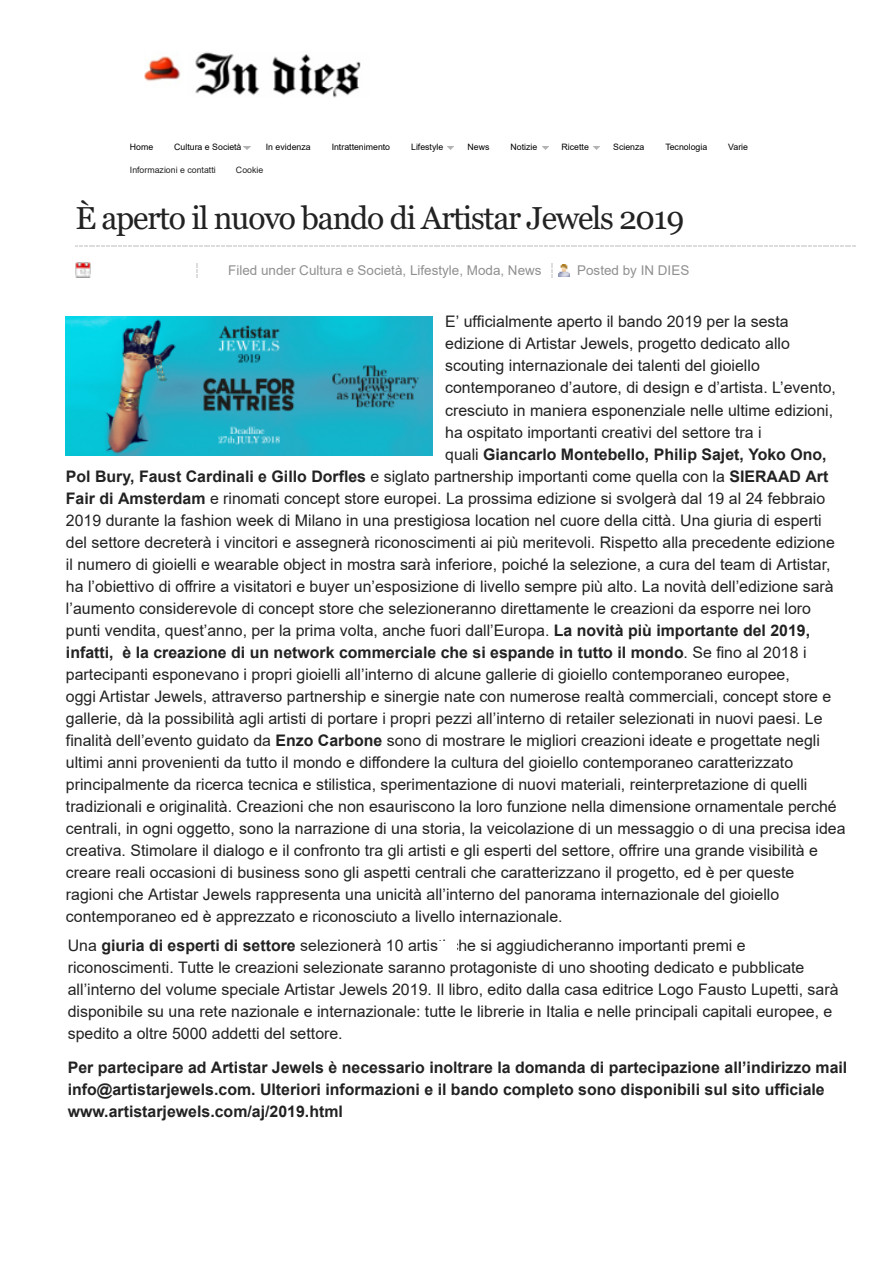
<style>
.page{position:relative;width:894px;height:1263px;background:#fff}
.page>*{position:absolute;margin:0;border:0;box-sizing:border-box;transform-origin:0 0}
.t1{font:31.8px "Georgia";letter-spacing:-.04em;color:#222}
.t2{font:15.9px/22px "Arial";color:#222}
.t3{font:700 15.9px/22px "Arial";color:#222}
.t4{font:13.5px "Arial";color:#909090}
.t5{font:8.7px "Arial";color:#000}
.t6{font:8.7px "Arial";color:#222}
.s1{font-weight:400}
.s2{font-weight:700}
</style>
<div class="page">
<svg style="left:75px;top:246px;width:781px;height:1px"></svg>
<img style="left:66px;top:316px;width:367px;height:140px">
<img style="left:75px;top:263px;width:15px;height:15px">
<svg style="left:197px;top:263px;width:1px;height:15px"></svg>
<svg style="left:551px;top:263px;width:2px;height:15px"></svg>
<svg style="left:559px;top:264px;width:11px;height:12px"></svg>
<svg style="left:244px;top:146px;width:7px;height:4px"></svg>
<svg style="left:448px;top:146px;width:6px;height:4px"></svg>
<svg style="left:542px;top:146px;width:7px;height:4px"></svg>
<svg style="left:594px;top:146px;width:6px;height:4px"></svg>
<img style="left:144px;top:52px;width:217px;height:46px">
<p class="t5" style="left:130px;top:141px;width:25px">Home</p>
<p class="t5" style="left:174px;top:141px;width:69px">Cultura e Società</p>
<p class="t5" style="left:266px;top:141px;width:46px">In evidenza</p>
<p class="t5" style="left:332px;top:141px;width:60px">Intrattenimento</p>
<p class="t5" style="left:411px;top:141px;width:34px">Lifestyle</p>
<p class="t5" style="left:468px;top:141px;width:23px">News</p>
<p class="t5" style="left:511px;top:141px;width:28px">Notizie</p>
<p class="t5" style="left:562px;top:141px;width:29px">Ricette</p>
<p class="t5" style="left:613px;top:141px;width:33px">Scienza</p>
<p class="t5" style="left:665px;top:141px;width:43px">Tecnologia</p>
<p class="t5" style="left:728px;top:141px;width:21px">Varie</p>
<p class="t6" style="left:130px;top:164px;width:87px">Informazioni e contatti</p>
<p class="t6" style="left:236px;top:164px;width:29px">Cookie</p>
<h1 class="t1" style="left:75px;top:198px;width:610px">È aperto il nuovo bando di Artistar Jewels 2019</h1>
<p class="t4" style="left:228px;top:261px;width:315px">Filed under Cultura e Società, Lifestyle, Moda, News</p>
<p class="t4" style="left:577px;top:261px;width:114px">Posted by IN DIES</p>
<p class="t2" style="left:445px;top:311px;width:345px">E’ ufficialmente aperto il bando 2019 per la sesta</p>
<p class="t2" style="left:445px;top:333px;width:346px">edizione di Artistar Jewels, progetto dedicato allo</p>
<p class="t2" style="left:445px;top:355px;width:316px">scouting internazionale dei talenti del gioiello</p>
<p class="t2" style="left:445px;top:377px;width:392px">contemporaneo d’autore, di design e d’artista. L’evento,</p>
<p class="t2" style="left:445px;top:399px;width:390px">cresciuto in maniera esponenziale nelle ultime edizioni,</p>
<p class="t2" style="left:445px;top:421px;width:318px">ha ospitato importanti creativi del settore tra i</p>
<p class="t3" style="left:445px;top:443px;width:383px"><span class="s1">quali</span> Giancarlo Montebello, Philip Sajet, Yoko Ono,</p>
<p class="t3" style="left:66px;top:465px;width:764px">Pol Bury, Faust Cardinali e Gillo Dorfles <span class="s1">e siglato partnership importanti come quella con la</span> SIERAAD Art</p>
<p class="t2" style="left:66px;top:487px;width:761px"><span class="s2">Fair di Amsterdam</span> e rinomati concept store europei. La prossima edizione si svolgerà dal 19 al 24 febbraio</p>
<p class="t2" style="left:66px;top:509px;width:757px">2019 durante la fashion week di Milano in una prestigiosa location nel cuore della città. Una giuria di esperti</p>
<p class="t2" style="left:66px;top:531px;width:770px">del settore decreterà i vincitori e assegnerà riconoscimenti ai più meritevoli. Rispetto alla precedente edizione</p>
<p class="t2" style="left:66px;top:553px;width:766px">il numero di gioielli e wearable object in mostra sarà inferiore, poiché la selezione, a cura del team di Artistar,</p>
<p class="t2" style="left:66px;top:575px;width:769px">ha l’obiettivo di offrire a visitatori e buyer un’esposizione di livello sempre più alto. La novità dell’edizione sarà</p>
<p class="t2" style="left:66px;top:597px;width:747px">l’aumento considerevole di concept store che selezioneranno direttamente le creazioni da esporre nei loro</p>
<p class="t2" style="left:66px;top:619px;width:746px">punti vendita, quest’anno, per la prima volta, anche fuori dall’Europa. <span class="s2">La novità più importante del 2019,</span></p>
<p class="t3" style="left:66px;top:641px;width:742px">infatti, è la creazione di un network commerciale che si espande in tutto il mondo<span class="s1">. Se fino al 2018 i</span></p>
<p class="t2" style="left:66px;top:663px;width:725px">partecipanti esponevano i propri gioielli all’interno di alcune gallerie di gioiello contemporaneo europee,</p>
<p class="t2" style="left:66px;top:685px;width:767px">oggi Artistar Jewels, attraverso partnership e sinergie nate con numerose realtà commerciali, concept store e</p>
<p class="t2" style="left:66px;top:707px;width:758px">gallerie, dà la possibilità agli artisti di portare i propri pezzi all’interno di retailer selezionati in nuovi paesi. Le</p>
<p class="t2" style="left:66px;top:729px;width:755px">finalità dell’evento guidato da <span class="s2">Enzo Carbone</span> sono di mostrare le migliori creazioni ideate e progettate negli</p>
<p class="t2" style="left:66px;top:751px;width:729px">ultimi anni provenienti da tutto il mondo e diffondere la cultura del gioiello contemporaneo caratterizzato</p>
<p class="t2" style="left:66px;top:773px;width:743px">principalmente da ricerca tecnica e stilistica, sperimentazione di nuovi materiali, reinterpretazione di quelli</p>
<p class="t2" style="left:66px;top:795px;width:772px">tradizionali e originalità. Creazioni che non esauriscono la loro funzione nella dimensione ornamentale perché</p>
<p class="t2" style="left:66px;top:817px;width:781px">centrali, in ogni oggetto, sono la narrazione di una storia, la veicolazione di un messaggio o di una precisa idea</p>
<p class="t2" style="left:66px;top:839px;width:753px">creativa. Stimolare il dialogo e il confronto tra gli artisti e gli esperti del settore, offrire una grande visibilità e</p>
<p class="t2" style="left:66px;top:861px;width:730px">creare reali occasioni di business sono gli aspetti centrali che caratterizzano il progetto, ed è per queste</p>
<p class="t2" style="left:66px;top:883px;width:715px">ragioni che Artistar Jewels rappresenta una unicità all’interno del panorama internazionale del gioiello</p>
<p class="t2" style="left:66px;top:905px;width:498px">contemporaneo ed è apprezzato e riconosciuto a livello internazionale.</p>
<p class="t2" style="left:68px;top:934px;width:772px">Una <span class="s2">giuria di esperti di settore</span> selezionerà 10 artisti che si aggiudicheranno importanti premi e riconoscimenti. Tutte le creazioni selezionate saranno protagoniste di uno shooting dedicato e pubblicate all’interno del volume speciale Artistar Jewels 2019. Il libro, edito dalla casa editrice Logo Fausto Lupetti, sarà disponibile su una rete nazionale e internazionale: tutte le librerie in Italia e nelle principali capitali europee, e spedito a oltre 5000 addetti del settore.</p>
<p class="t3" style="left:68px;top:1057px;width:781px">Per partecipare ad Artistar Jewels è necessario inoltrare la domanda di partecipazione all’indirizzo mail info@artistarjewels.com. Ulteriori informazioni e il bando completo sono disponibili sul sito ufficiale www.artistarjewels.com/aj/2019.html</p>
</div>
